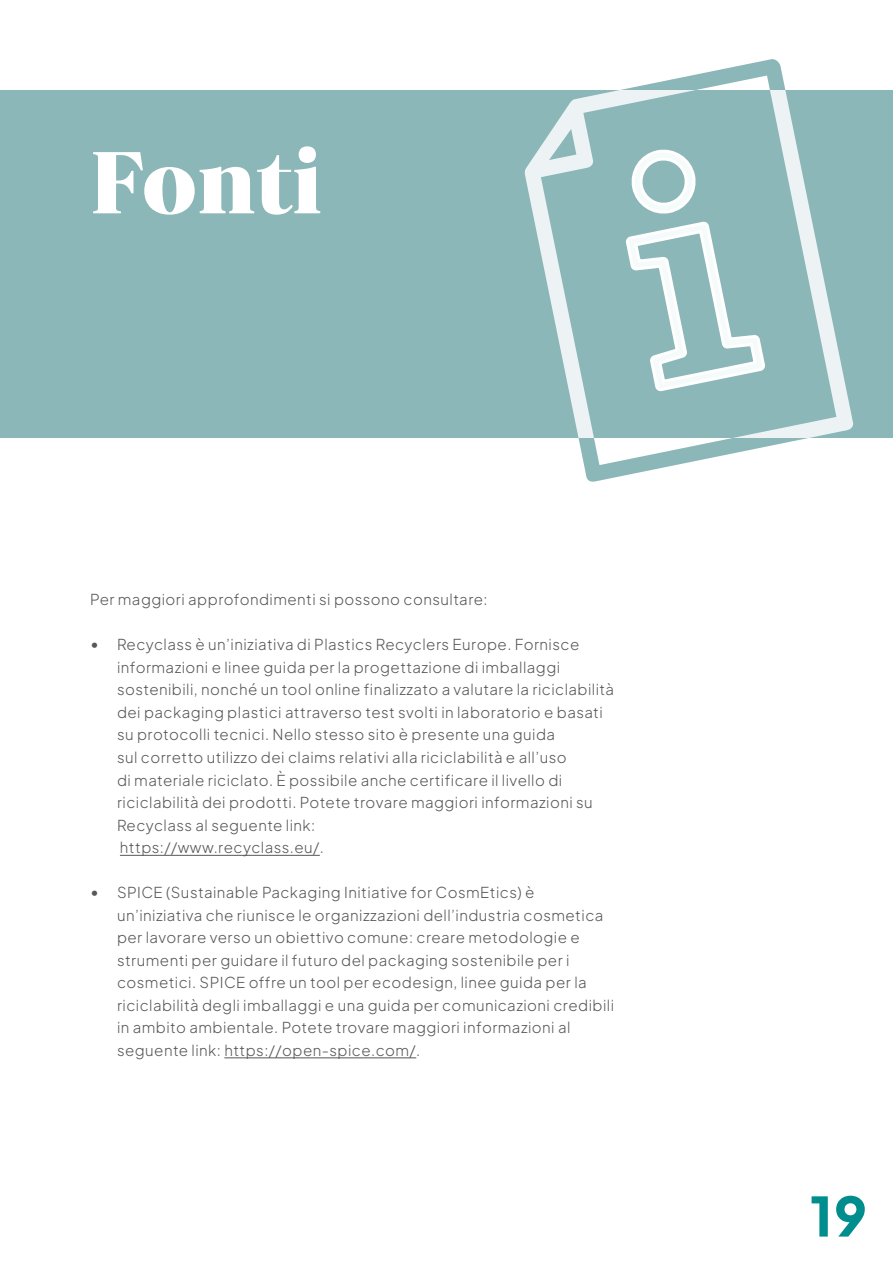
<style>
.page{position:relative;width:893px;height:1263px;background:#fff}
.page>*{position:absolute;margin:0;border:0;box-sizing:border-box;transform-origin:0 0}
.t1{font:90px "Carelia Upright";color:#fff}
.t2{font:800 54px "Plus Jakarta Sans";color:#008d8d}
.t3{font:15px/22.5px "Plus Jakarta Sans";letter-spacing:.03em;color:#575756}
.s1{font-size:18px}
</style>
<div class="page">
<svg style="left:578px;top:59px;width:230px;height:423px"></svg>
<div style="left:0;top:90px;width:893px;height:348px;background:#8cb7b8"></div>
<svg style="left:524px;top:90px;width:330px;height:348px"></svg>
<svg style="left:623px;top:145px;width:144px;height:248px"></svg>
<hr style="left:120px;top:855px;width:200px;height:1px;background:#575756">
<hr style="left:224px;top:1057px;width:192px;height:1px;background:#575756">
<h1 class="t1" style="left:90px;top:130px;width:234px">Fonti</h1>
<p class="t3" style="left:90px;top:587px;width:399px">Per maggiori approfondimenti si possono consultare:</p>
<p class="t3" style="left:117px;top:632px;width:499px;text-indent:-27px"><span class="s1">•</span> Recyclass è un’iniziativa di Plastics Recyclers Europe. Fornisce informazioni e linee guida per la progettazione di imballaggi sostenibili, nonché un tool online finalizzato a valutare la riciclabilità dei packaging plastici attraverso test svolti in laboratorio e basati su protocolli tecnici. Nello stesso sito è presente una guida<br>sul corretto utilizzo dei claims relativi alla riciclabilità e all’uso<br>di materiale riciclato. È possibile anche certificare il livello di riciclabilità dei prodotti. Potete trovare maggiori informazioni su Recyclass al seguente link:<br>https://www.recyclass.eu/.</p>
<p class="t3" style="left:117px;top:880px;width:498px;text-indent:-27px"><span class="s1">•</span> SPICE (Sustainable Packaging Initiative for CosmEtics) è un’iniziativa che riunisce le organizzazioni dell’industria cosmetica per lavorare verso un obiettivo comune: creare metodologie e strumenti per guidare il futuro del packaging sostenibile per i cosmetici. SPICE offre un tool per ecodesign, linee guida per la riciclabilità degli imballaggi e una guida per comunicazioni credibili in ambito ambientale. Potete trovare maggiori informazioni al seguente link: https://open-spice.com/.</p>
<h2 class="t2" style="left:810px;top:1167px;width:58px">19</h2>
</div>
